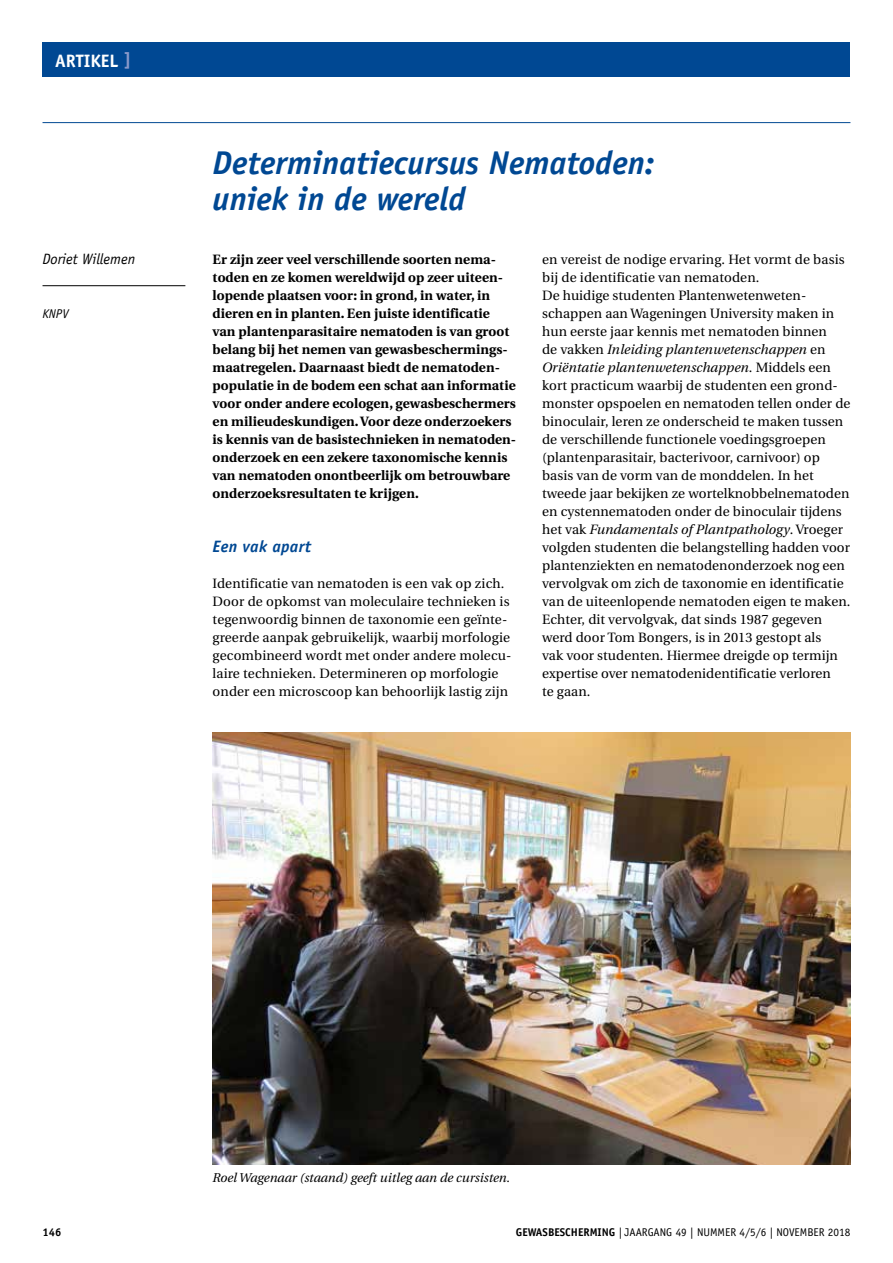
<style>
.page{position:relative;width:893px;height:1263px;background:#fff}
.page>*{position:absolute;margin:0;border:0;box-sizing:border-box;transform-origin:0 0}
.t1{font:italic 700 33px/36px "Officina Sans";color:#004893}
.t2{font:700 18px "Officina Sans";color:#fff}
.t3{font:italic 700 16.5px "Officina Sans";letter-spacing:.015em;color:#004893}
.t4{font:italic 15px "Officina Sans";color:#000}
.t5{font:13.5px/18px "Utopia";letter-spacing:.005em;color:#000}
.t6{font:700 13.5px/18px "Utopia";letter-spacing:.005em;color:#000}
.t7{font:italic 12.75px "Utopia";color:#000}
.t8{font:italic 12.75px "Officina Sans";color:#000}
.t9{font:11.25px "Officina Sans";color:#000}
.t10{font:700 11.25px "Officina Sans";color:#000}
.s1{color:#8898c9}
.s2{font-style:italic}
.s3{font-weight:700}
</style>
<div class="page">
<div style="left:43px;top:43px;width:807px;height:34px;background:#004893"></div>
<hr style="left:43px;top:122px;width:807px;height:1px;background:#004893">
<hr style="left:43px;top:285px;width:142px;height:1px;background:#000">
<img style="left:213px;top:732px;width:637px;height:432px">
<h2 class="t2" style="left:55px;top:49px;width:78px">ARTIKEL <span class="s1">]</span></h2>
<p class="t4" style="left:43px;top:250px;width:94px">Doriet Willemen</p>
<p class="t8" style="left:43px;top:306px;width:27px">KNPV</p>
<h1 class="t1" style="left:213px;top:145px;width:443px">Determinatiecursus Nematoden: uniek in de wereld</h1>
<p class="t6" style="left:213px;top:251px;width:305px">Er zijn zeer veel verschillende soorten nema&shy;toden en ze komen wereldwijd op zeer uiteen&shy;lopende plaatsen voor: in grond, in water, in dieren en in planten. Een juiste identificatie<br>van plantenparasitaire nematoden is van groot belang bij het nemen van gewasbeschermings&shy;maatregelen. Daarnaast biedt de nematoden&shy;populatie in de bodem een schat aan informatie voor onder andere ecologen, gewasbeschermers en milieudeskundigen. Voor deze onderzoekers is kennis van de basistechnieken in nematoden&shy;onderzoek en een zekere taxonomische kennis van nematoden onontbeerlijk om betrouwbare onderzoeksresultaten te krijgen.</p>
<p class="t3" style="left:213px;top:537px;width:100px">Een vak apart</p>
<p class="t5" style="left:213px;top:575px;width:300px">Identificatie van nematoden is een vak op zich.<br>Door de opkomst van moleculaire technieken is tegenwoordig binnen de taxonomie een geïnte&shy;greerde aanpak gebruikelijk, waarbij morfologie gecombineerd wordt met onder andere molecu&shy;laire technieken. Determineren op morfologie onder een microscoop kan behoorlijk lastig zijn</p>
<p class="t5" style="left:542px;top:251px;width:310px">en vereist de nodige ervaring. Het vormt de basis bij de identificatie van nematoden.<br>De huidige studenten Plantenwetenweten&shy;schappen aan Wageningen University maken in hun eerste jaar kennis met nematoden binnen<br>de vakken <span class="s2">Inleiding plantenwetenschappen</span> en <span class="s2">Oriëntatie plantenwetenschappen</span>. Middels een kort practicum waarbij de studenten een grond&shy;monster opspoelen en nematoden tellen onder de binoculair, leren ze onderscheid te maken tussen de verschillende functionele voedingsgroepen (plantenparasitair, bacterivoor, carnivoor) op basis van de vorm van de monddelen. In het tweede jaar bekijken ze wortelknobbelnematoden en cystennematoden onder de binoculair tijdens het vak <span class="s2">Fundamentals of Plantpathology</span>. Vroeger volgden studenten die belangstelling hadden voor plantenziekten en nematodenonderzoek nog een vervolgvak om zich de taxonomie en identificatie van de uiteenlopende nematoden eigen te maken.<br>Echter, dit vervolgvak, dat sinds 1987 gegeven werd door Tom Bongers, is in 2013 gestopt als<br>vak voor studenten. Hiermee dreigde op termijn expertise over nematodenidentificatie verloren<br>te gaan.</p>
<p class="t7" style="left:213px;top:1171px;width:299px">Roel Wagenaar (staand) geeft uitleg aan de cursisten.</p>
<p class="t10" style="left:43px;top:1225px;width:20px">146</p>
<p class="t9" style="left:516px;top:1226px;width:336px"><span class="s3">GEWASBESCHERMING</span> | JAARGANG 49 | NUMMER 4/5/6 | NOVEMBER 2018</p>
</div>
